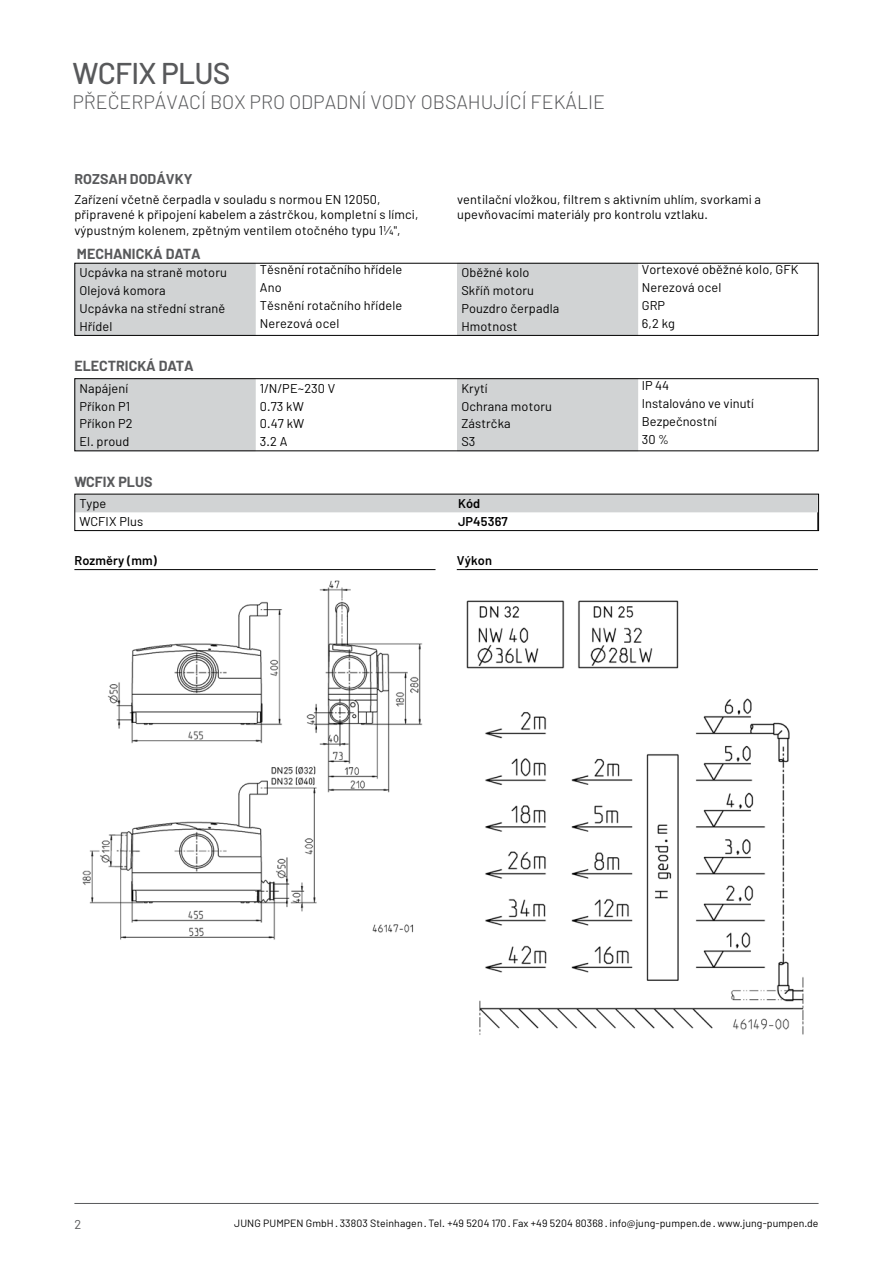
<style>
.page{position:relative;width:893px;height:1263px;background:#fff}
.page>*{position:absolute;margin:0;border:0;box-sizing:border-box;transform-origin:0 0}
.t1{font:500 30px "Barlow";letter-spacing:-.025em;color:#58595b}
.t2{font:300 19.5px "Barlow";color:#58595b}
.t3{font:700 14.25px "Barlow";color:#58595b}
.t4{font:12.75px/17.9px "Barlow";letter-spacing:.01em;color:#000}
.t5{font:600 12.75px "Barlow";letter-spacing:.01em;color:#000}
.t6{font:12.75px "Barlow";color:#58595b}
.t7{font:10.5px "Barlow";letter-spacing:.01em;color:#000}
</style>
<div class="page">
<hr style="left:74px;top:1203px;width:745px;height:1px;background:#58595b">
<div style="left:76px;top:496px;width:741px;height:17px;background:#d1d3d4"></div>
<div style="left:74px;top:494px;width:745px;height:37px;border:1px solid #000"></div>
<svg style="left:76px;top:265px;width:562px;height:69px"></svg>
<div style="left:74px;top:263px;width:745px;height:73px;border:1px solid #000"></div>
<svg style="left:76px;top:380px;width:562px;height:69px"></svg>
<div style="left:74px;top:378px;width:745px;height:73px;border:1px solid #000"></div>
<hr style="left:74px;top:569px;width:361px;height:1px;background:#000">
<img style="left:82px;top:580px;width:341px;height:360px">
<hr style="left:457px;top:569px;width:361px;height:1px;background:#000">
<img style="left:466px;top:600px;width:338px;height:435px">
<h1 class="t1" style="left:72px;top:55px;width:160px">WCFIX PLUS</h1>
<h2 class="t2" style="left:72px;top:91px;width:534px">PŘEČERPÁVACÍ BOX PRO ODPADNÍ VODY OBSAHUJÍCÍ FEKÁLIE</h2>
<p class="t3" style="left:75px;top:170px;width:119px">ROZSAH DODÁVKY</p>
<p class="t4" style="left:74px;top:192px;width:345px;line-height:15.3px">Zařízení včetně čerpadla v souladu s normou EN 12050, připravené k připojení kabelem a zástrčkou, kompletní s límci, výpustným kolenem, zpětným ventilem otočného typu 1¼",</p>
<p class="t3" style="left:77px;top:245px;width:125px">MECHANICKÁ DATA</p>
<p class="t4" style="left:457px;top:192px;width:305px;line-height:15.3px">ventilační vložkou, filtrem s aktivním uhlím, svorkami a upevňovacími materiály pro kontrolu vztlaku.</p>
<p class="t4" style="left:79px;top:264px;width:149px">Ucpávka na straně motoru<br>Olejová komora<br>Ucpávka na střední straně<br>Hřídel</p>
<p class="t4" style="left:260px;top:261px;width:144px">Těsnění rotačního hřídele<br>Ano<br>Těsnění rotačního hřídele<br>Nerezová ocel</p>
<p class="t4" style="left:461px;top:264px;width:99px">Oběžné kolo<br>Skříň motoru<br>Pouzdro čerpadla<br>Hmotnost</p>
<p class="t4" style="left:642px;top:261px;width:158px">Vortexové oběžné kolo, GFK<br>Nerezová ocel<br>GRP<br>6,2 kg</p>
<p class="t3" style="left:74px;top:357px;width:121px">ELECTRICKÁ DATA</p>
<p class="t4" style="left:79px;top:379px;width:50px">Napájení</p>
<p class="t4" style="left:260px;top:379px;width:77px">1/N/PE~230 V</p>
<p class="t4" style="left:79px;top:397px;width:52px">Příkon P1</p>
<p class="t4" style="left:260px;top:397px;width:46px">0.73 kW</p>
<p class="t4" style="left:79px;top:415px;width:55px">Příkon P2</p>
<p class="t4" style="left:260px;top:414px;width:46px">0.47 kW</p>
<p class="t4" style="left:79px;top:433px;width:52px">El. proud</p>
<p class="t4" style="left:260px;top:432px;width:29px">3.2 A</p>
<p class="t3" style="left:74px;top:473px;width:80px">WCFIX PLUS</p>
<p class="t4" style="left:461px;top:379px;width:92px">Krytí<br>Ochrana motoru<br>Zástrčka<br>S3</p>
<p class="t4" style="left:642px;top:376px;width:114px">IP 44<br>Instalováno ve vinutí<br>Bezpečnostní<br>30 %</p>
<p class="t4" style="left:79px;top:494px;width:28px">Type</p>
<p class="t5" style="left:458px;top:496px;width:24px">Kód</p>
<p class="t4" style="left:79px;top:512px;width:65px">WCFIX Plus</p>
<p class="t5" style="left:458px;top:513px;width:51px">JP45367</p>
<p class="t5" style="left:74px;top:552px;width:84px">Rozměry (mm)</p>
<p class="t5" style="left:457px;top:552px;width:37px">Výkon</p>
<p class="t6" style="left:74px;top:1216px;width:8px">2</p>
<p class="t7" style="left:234px;top:1216px;width:586px">JUNG PUMPEN GmbH · 33803 Steinhagen · Tel. +49 5204 170 · Fax +49 5204 80368 · info@jung-pumpen.de · www.jung-pumpen.de</p>
</div>
